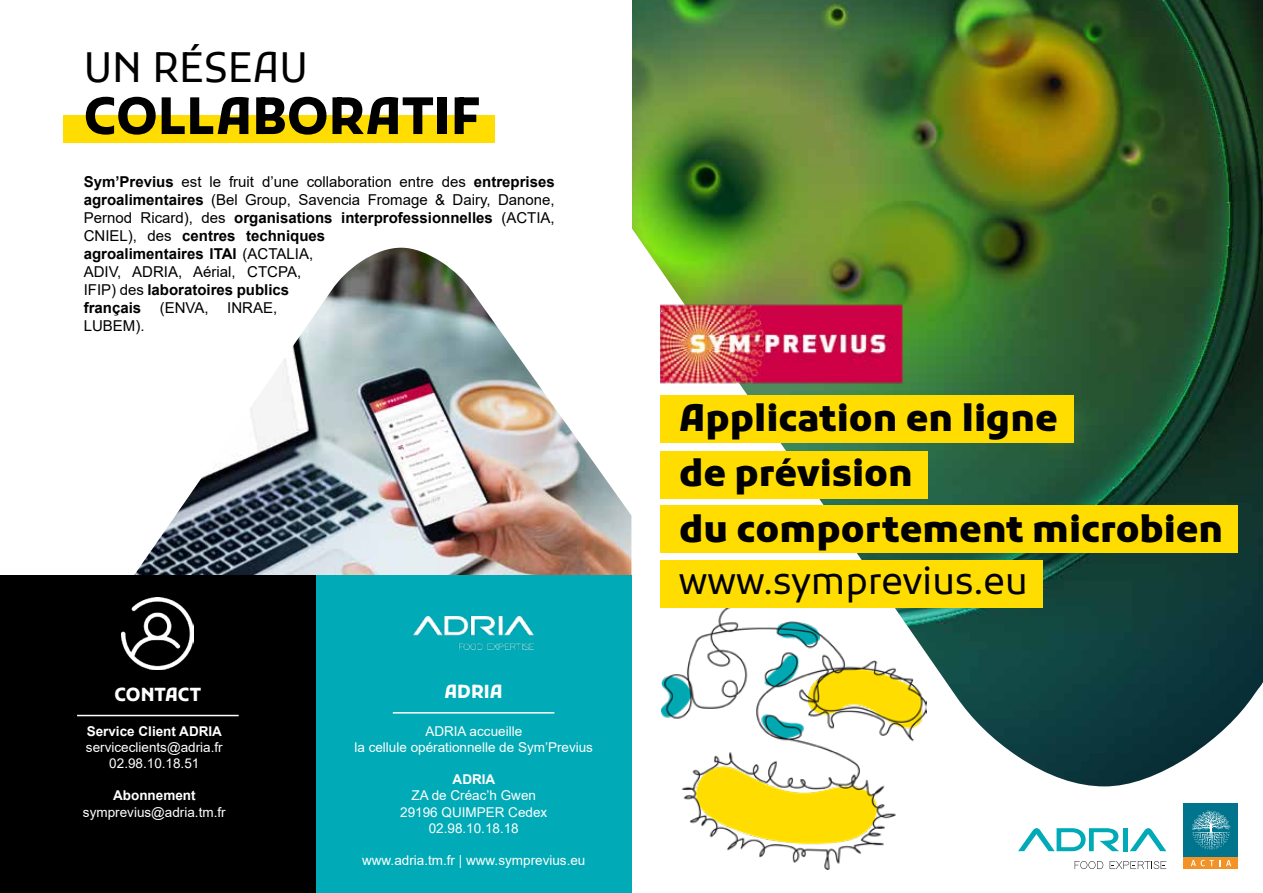
<style>
.page{position:relative;width:1263px;height:893px;background:#fff}
.page>*{position:absolute;margin:0;border:0;box-sizing:border-box;transform-origin:0 0}
.t1{font:700 51px "Kufam";color:#000}
.t2{font:40.5px "Kufam";color:#000}
.t3{font:800 36.15px/55.9px "Kufam";color:#000}
.t4{font:36.15px "Kufam";color:#000}
.t5{font:700 18px "Kufam";color:#fff}
.t6{font:15px/18px "Arial";color:#000}
.t7{font:13.5px/16.2px "Arial";color:#fff;text-align:center}
.t8{font:700 13.5px "Arial";color:#fff}
.s1{font-weight:700}
</style>
<div class="page">
<img style="left:631px;top:0;width:628px;height:786px">
<img style="left:1258px;top:0;width:5px;height:688px">
<img style="left:662px;top:607px;width:265px;height:262px">
<img style="left:660px;top:303px;width:243px;height:80px">
<div style="left:660px;top:395px;width:414px;height:48px;background:#fd0"></div>
<div style="left:660px;top:451px;width:268px;height:48px;background:#fd0"></div>
<div style="left:660px;top:506px;width:578px;height:47px;background:#fd0"></div>
<div style="left:660px;top:560px;width:383px;height:47px;background:#fd0"></div>
<img style="left:134px;top:248px;width:497px;height:327px">
<div style="left:0;top:575px;width:316px;height:318px;background:#000"></div>
<div style="left:316px;top:575px;width:315px;height:318px;background:#00aab6"></div>
<hr style="left:77px;top:715px;width:162px;height:1px;background:#fff">
<hr style="left:393px;top:712px;width:161px;height:2px;background:#fff">
<img style="left:122px;top:597px;width:72px;height:72px">
<img style="left:414px;top:617px;width:119px;height:33px">
<div style="left:63px;top:116px;width:432px;height:27px;background:#fd0"></div>
<div style="left:1184px;top:803px;width:54px;height:54px;background:#00748c"></div>
<div style="left:1184px;top:857px;width:54px;height:12px;background:#f39325"></div>
<svg style="left:1192px;top:810px;width:39px;height:40px"></svg>
<svg style="left:1191px;top:860px;width:29px;height:6px"></svg>
<svg style="left:1226px;top:860px;width:5px;height:6px"></svg>
<svg style="left:1018px;top:828px;width:101px;height:23px"></svg>
<div style="left:1123px;top:828px;width:5px;height:23px;background:#00aab6"></div>
<svg style="left:1130px;top:828px;width:36px;height:23px"></svg>
<svg style="left:1075px;top:861px;width:28px;height:8px"></svg>
<svg style="left:1110px;top:861px;width:56px;height:8px"></svg>
<h2 class="t2" style="left:84px;top:44px;width:226px">UN RÉSEAU</h2>
<h1 class="t1" style="left:84px;top:87px;width:398px">COLLABORATIF</h1>
<p class="t6" style="left:84px;top:172px;width:473px"><span class="s1">Sym’Previus</span> est le fruit d’une collaboration entre des <span class="s1">entreprises agroalimentaires</span> (Bel Group, Savencia Fromage &amp; Dairy, Danone, Pernod Ricard), des <span class="s1">organisations interprofessionnelles</span> (ACTIA, CNIEL), des <span class="s1">centres techniques<br>agroalimentaires ITAI</span> (ACTALIA,<br>ADIV, ADRIA, Aérial, CTCPA,<br>IFIP) des <span class="s1">laboratoires publics<br>français</span> (ENVA, INRAE,<br>LUBEM).</p>
<p class="t5" style="left:115px;top:684px;width:88px">CONTACT</p>
<p class="t5" style="left:444px;top:681px;width:60px">ADRIA</p>
<p class="t7" style="left:354px;top:723px;width:240px">ADRIA accueille<br>la cellule opérationnelle de Sym’Previus</p>
<p class="t8" style="left:453px;top:770px;width:44px">ADRIA</p>
<p class="t7" style="left:400px;top:787px;width:149px">ZA de Créac’h Gwen<br>29196 QUIMPER Cedex<br>02.98.10.18.18</p>
<p class="t7" style="left:362px;top:852px;width:225px">www.adria.tm.fr | www.symprevius.eu</p>
<p class="t8" style="left:87px;top:721px;width:137px">Service Client ADRIA</p>
<p class="t7" style="left:86px;top:739px;width:138px">serviceclients@adria.fr<br>02.98.10.18.51</p>
<p class="t8" style="left:113px;top:786px;width:84px">Abonnement</p>
<p class="t7" style="left:83px;top:804px;width:144px">symprevius@adria.tm.fr</p>
<h3 class="t3" style="left:679px;top:390px;width:546px">Application en ligne<br>de prévision<br>du comportement microbien</h3>
<h3 class="t4" style="left:679px;top:561px;width:350px">www.symprevius.eu</h3>
</div>
